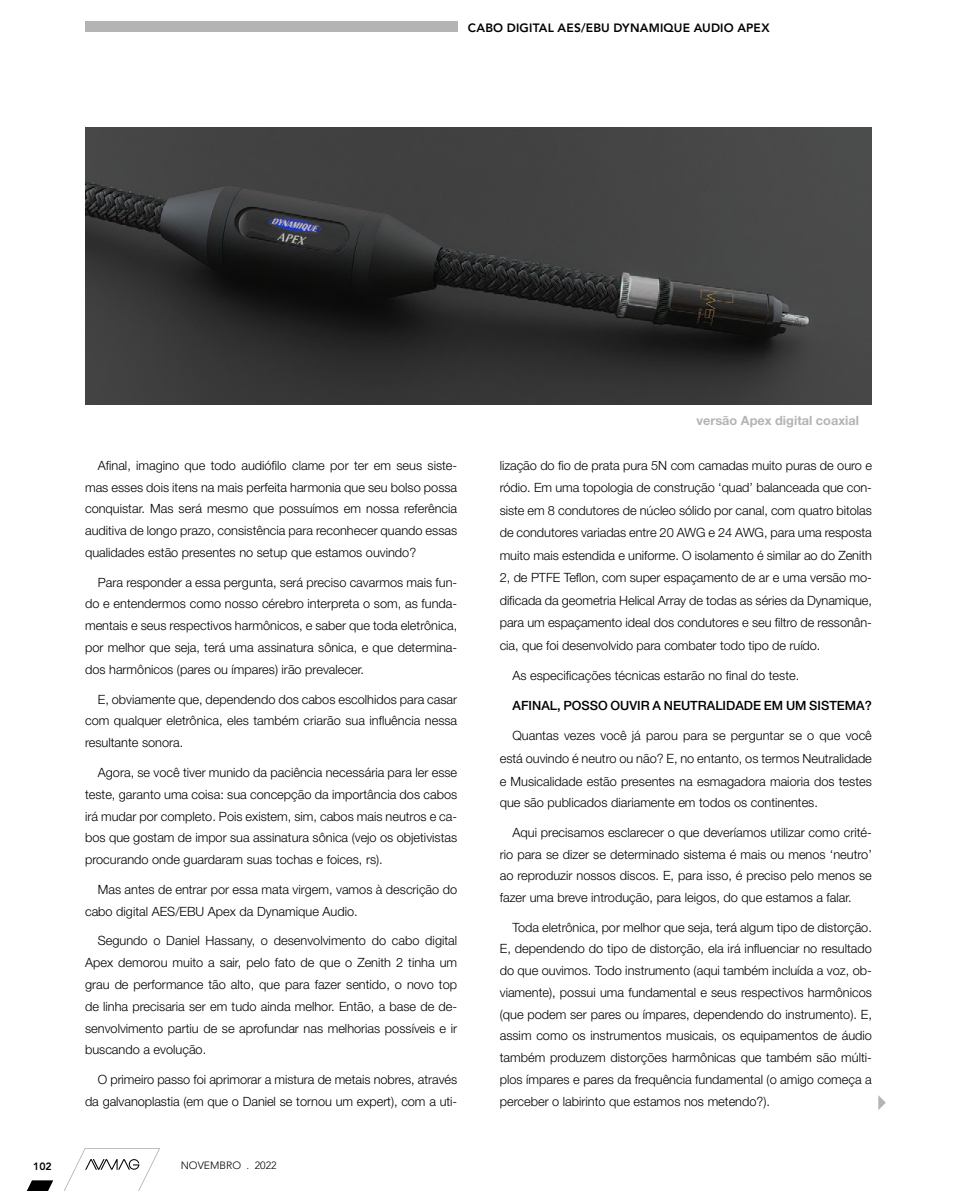
<style>
.page{position:relative;width:957px;height:1191px;background:#fff}
.page>*{position:absolute;margin:0;border:0;box-sizing:border-box;transform-origin:0 0}
.t1{font:300 12.75px/21.9px "Helvetica Neue LT Std";color:#000;text-align:justify}
.t2{font:500 12.75px "Helvetica Neue LT Std";color:#000}
.t3{font:700 12.75px "Helvetica Neue LT Std";color:#b4b4b4}
.t4{font:800 12px "Avenir LT Std";letter-spacing:.015em;color:#000}
.t5{font:300 10.5px "Avenir LT Std";color:#000}
.t6{font:800 10.5px "Avenir LT Std";color:#000}
</style>
<div class="page">
<svg style="left:26px;top:1148px;width:134px;height:43px"></svg>
<svg style="left:878px;top:1095px;width:8px;height:15px"></svg>
<div style="left:85px;top:21px;width:372px;height:11px;background:#b4b4b4"></div>
<img style="left:85px;top:128px;width:787px;height:276px">
<p class="t4" style="left:468px;top:21px;width:303px">CABO DIGITAL AES/EBU DYNAMIQUE AUDIO APEX</p>
<p class="t1" style="left:85px;top:454px;width:374px;text-indent:13px">Afinal, imagino que todo audiófilo clame por ter em seus siste&shy;mas esses dois itens na mais perfeita harmonia que seu bolso possa conquistar. Mas será mesmo que possuímos em nossa referência auditiva de longo prazo, consistência para reconhecer quando essas qualidades estão presentes no setup que estamos ouvindo?</p>
<p class="t1" style="left:85px;top:571px;width:374px;text-indent:13px">Para responder a essa pergunta, será preciso cavarmos mais fun&shy;do e entendermos como nosso cérebro interpreta o som, as funda&shy;mentais e seus respectivos harmônicos, e saber que toda eletrônica, por melhor que seja, terá uma assinatura sônica, e que determina&shy;dos harmônicos (pares ou ímpares) irão prevalecer.</p>
<p class="t1" style="left:85px;top:688px;width:374px;text-indent:13px">E, obviamente que, dependendo dos cabos escolhidos para casar com qualquer eletrônica, eles também criarão sua influência nessa resultante sonora.</p>
<p class="t1" style="left:85px;top:761px;width:374px;text-indent:13px">Agora, se você tiver munido da paciência necessária para ler esse teste, garanto uma coisa: sua concepção da importância dos cabos irá mudar por completo. Pois existem, sim, cabos mais neutros e ca&shy;bos que gostam de impor sua assinatura sônica (vejo os objetivistas procurando onde guardaram suas tochas e foices, rs).</p>
<p class="t1" style="left:85px;top:878px;width:373px;text-indent:13px">Mas antes de entrar por essa mata virgem, vamos à descrição do cabo digital AES/EBU Apex da Dynamique Audio.</p>
<p class="t1" style="left:85px;top:929px;width:374px;text-indent:13px">Segundo o Daniel Hassany, o desenvolvimento do cabo digital Apex demorou muito a sair, pelo fato de que o Zenith 2 tinha um grau de performance tão alto, que para fazer sentido, o novo top de linha precisaria ser em tudo ainda melhor. Então, a base de de&shy;senvolvimento partiu de se aprofundar nas melhorias possíveis e ir buscando a evolução.</p>
<p class="t1" style="left:85px;top:1068px;width:374px;text-align:right">O primeiro passo foi aprimorar a mistura de metais nobres, através da galvanoplastia (em que o Daniel se tornou um expert), com a uti-</p>
<p class="t6" style="left:33px;top:1160px;width:20px">102</p>
<p class="t5" style="left:181px;top:1159px;width:97px">NOVEMBRO . 2022</p>
<p class="t3" style="left:696px;top:413px;width:164px">versão Apex digital coaxial</p>
<p class="t1" style="left:500px;top:453px;width:374px;line-height:22.5px">lização do fio de prata pura 5N com camadas muito puras de ouro e ródio. Em uma topologia de construção ‘quad’ balanceada que con&shy;siste em 8 condutores de núcleo sólido por canal, com quatro bitolas de condutores variadas entre 20 AWG e 24 AWG, para uma resposta muito mais estendida e uniforme. O isolamento é similar ao do Zenith 2, de PTFE Teflon, com super espaçamento de ar e uma versão mo&shy;dificada da geometria Helical Array de todas as séries da Dynamique, para um espaçamento ideal dos condutores e seu filtro de ressonân&shy;cia, que foi desenvolvido para combater todo tipo de ruído.</p>
<p class="t1" style="left:512px;top:664px;width:288px">As especificações técnicas estarão no final do teste.</p>
<p class="t2" style="left:512px;top:698px;width:361px">AFINAL, POSSO OUVIR A NEUTRALIDADE EM UM SISTEMA?</p>
<p class="t1" style="left:500px;top:724px;width:374px;line-height:22.4px;text-indent:13px">Quantas vezes você já parou para se perguntar se o que você está ouvindo é neutro ou não? E, no entanto, os termos Neutralidade e Musicalidade estão presentes na esmagadora maioria dos testes que são publicados diariamente em todos os continentes.</p>
<p class="t1" style="left:500px;top:821px;width:374px;text-indent:13px">Aqui precisamos esclarecer o que deveríamos utilizar como crité&shy;rio para se dizer se determinado sistema é mais ou menos ‘neutro’ ao reproduzir nossos discos. E, para isso, é preciso pelo menos se fazer uma breve introdução, para leigos, do que estamos a falar.</p>
<p class="t1" style="left:500px;top:916px;width:374px;text-indent:13px">Toda eletrônica, por melhor que seja, terá algum tipo de distorção.<br>E, dependendo do tipo de distorção, ela irá influenciar no resultado do que ouvimos. Todo instrumento (aqui também incluída a voz, ob&shy;viamente), possui uma fundamental e seus respectivos harmônicos (que podem ser pares ou ímpares, dependendo do instrumento). E, assim como os instrumentos musicais, os equipamentos de áudio também produzem distorções harmônicas que também são múlti&shy;plos ímpares e pares da frequência fundamental (o amigo começa a perceber o labirinto que estamos nos metendo?).</p>
</div>
